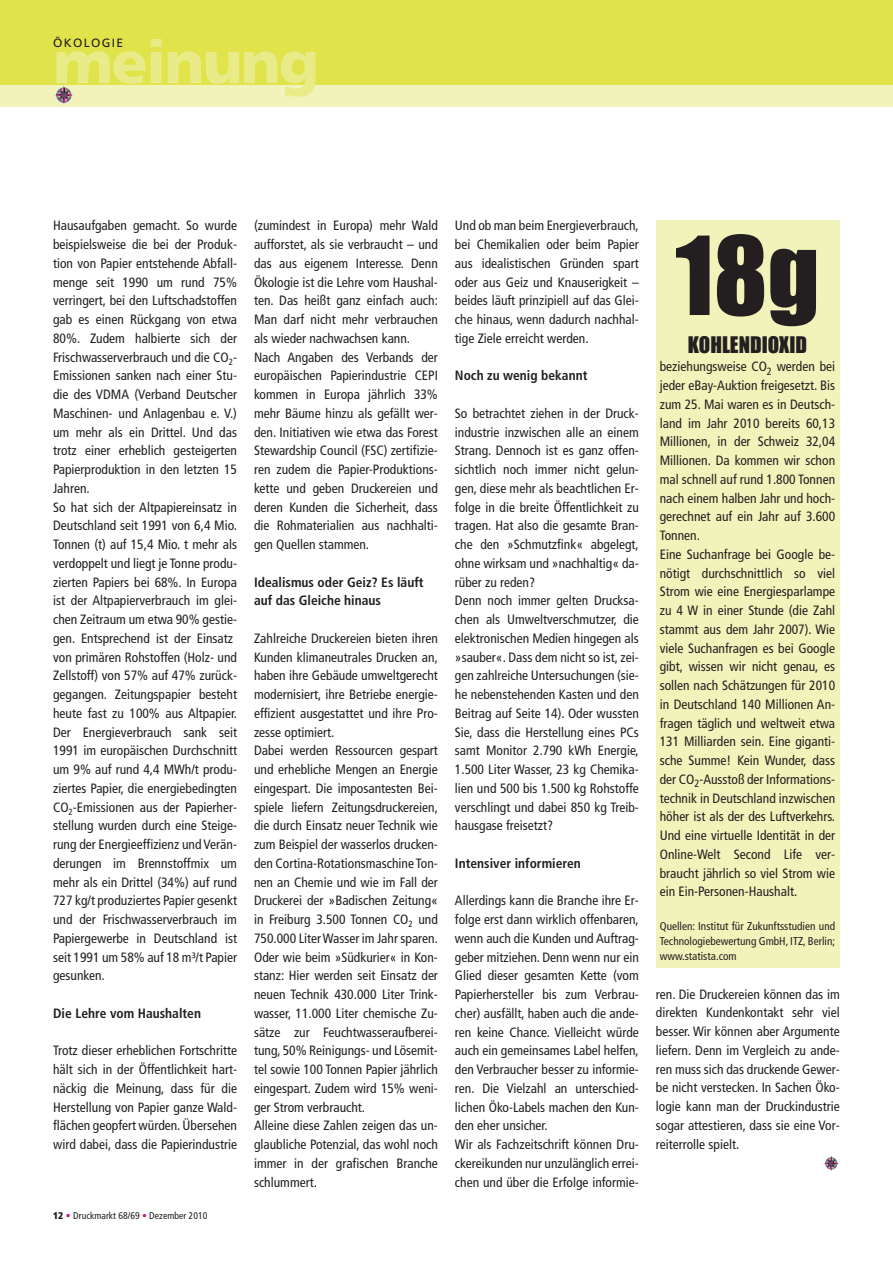
<style>
.page{position:relative;width:893px;height:1263px;background:#fff}
.page>*{position:absolute;margin:0;border:0;box-sizing:border-box;transform-origin:0 0}
.t1{font:100.5px "Impact";color:#231f20}
.t2{font:900 60px "Frutiger CE";letter-spacing:-.03em;color:#e8eb87}
.t3{font:21px "Impact";color:#231f20}
.t4{font:condensed 13.5px/18.8px "Frutiger";color:#231f20}
.t5{font:700 condensed 13.5px/18.8px "Frutiger";color:#231f20}
.t6{font:12px "Frutiger";letter-spacing:.11em;color:#231f20}
.t7{font:condensed 11.25px/15px "Frutiger";color:#231f20;text-align:justify}
.t8{font:condensed 9.75px "Frutiger";color:#231f20}
.s1{font-weight:900}
.s2{font-weight:700;color:#c61882}
.s3{color:#c61882}
</style>
<div class="page">
<div style="left:656px;top:220px;width:183px;height:748px;background:#f1f3ba"></div>
<div style="left:0;top:0;width:893px;height:85px;background:#e0e44a"></div>
<div style="left:0;top:85px;width:893px;height:21px;background:#f1f3ba"></div>
<svg style="left:64px;top:88px;width:10px;height:12px"></svg>
<svg style="left:824px;top:1155px;width:12px;height:16px"></svg>
<svg style="left:832px;top:1157px;width:7px;height:10px"></svg>
<p class="t6" style="left:53px;top:38px;width:72px">ÖKOLOGIE</p>
<h2 class="t2" style="left:53px;top:38px;width:267px">meinung</h2>
<p class="t4" style="left:53px;top:217px;width:185px">Hausaufgaben gemacht. So wurde beispielsweise die bei der Produk&shy;tion von Papier entstehende Abfall&shy;menge seit 1990 um rund 75% verringert, bei den Luftschadstoffen gab es einen Rückgang von etwa<br>80%. Zudem halbierte sich der<br>Frischwasserverbrauch und die CO<sub>2</sub>-<br>Emissionen sanken nach einer Stu&shy;die des VDMA (Verband Deutscher<br>Maschinen- und Anlagenbau e. V.) um mehr als ein Drittel. Und das trotz einer erheblich gesteigerten<br>Papierproduktion in den letzten 15<br>Jahren.<br>So hat sich der Altpapiereinsatz in<br>Deutschland seit 1991 von 6,4 Mio.<br>Tonnen (t) auf 15,4 Mio. t mehr als verdoppelt und liegt je Tonne produ&shy;zierten Papiers bei 68%. In Europa ist der Altpapierverbrauch im glei&shy;chen Zeitraum um etwa 90% gestie&shy;gen. Entsprechend ist der Einsatz von primären Rohstoffen (Holz- und<br>Zellstoff) von 57% auf 47% zurück&shy;gegangen. Zeitungspapier besteht heute fast zu 100% aus Altpapier.<br>Der Energieverbrauch sank seit<br>1991 im europäischen Durchschnitt um 9% auf rund 4,4 MWh/t produ&shy;ziertes Papier, die energiebedingten<br>CO<sub>2</sub>-Emissionen aus der Papierher&shy;stellung wurden durch eine Steige&shy;rung der Energieeffizienz und Verän&shy;derungen im Brennstoffmix um mehr als ein Drittel (34%) auf rund<br>727 kg/t produziertes Papier gesenkt und der Frischwasserverbrauch im<br>Papiergewerbe in Deutschland ist seit 1991 um 58% auf 18 m³/t Papier gesunken.</p>
<p class="t5" style="left:53px;top:1005px;width:149px">Die Lehre vom Haushalten</p>
<p class="t4" style="left:53px;top:1042px;width:185px;text-align:justify">Trotz dieser erheblichen Fortschritte hält sich in der Öffentlichkeit hart&shy;näckig die Meinung, dass für die Herstellung von Papier ganze Wald&shy;flächen geopfert würden. Übersehen wird dabei, dass die Papierindustrie</p>
<p class="t8" style="left:53px;top:1212px;width:156px"><span class="s1">12</span> <span class="s2">•</span> Druckmarkt 68/69 <span class="s3">•</span> Dezember 2010</p>
<p class="t4" style="left:254px;top:217px;width:185px">(zumindest in Europa) mehr Wald aufforstet, als sie verbraucht – und das aus eigenem Interesse. Denn<br>Ökologie ist die Lehre vom Haushal&shy;ten. Das heißt ganz einfach auch:<br>Man darf nicht mehr verbrauchen als wieder nachwachsen kann.<br>Nach Angaben des Verbands der europäischen Papierindustrie CEPI kommen in Europa jährlich 33% mehr Bäume hinzu als gefällt wer&shy;den. Initiativen wie etwa das Forest<br>Stewardship Council (FSC) zertifizie&shy;ren zudem die Papier-Produktions&shy;kette und geben Druckereien und deren Kunden die Sicherheit, dass die Rohmaterialien aus nachhalti&shy;gen Quellen stammen.</p>
<p class="t5" style="left:254px;top:574px;width:171px">Idealismus oder Geiz? Es läuft auf das Gleiche hinaus</p>
<p class="t4" style="left:254px;top:630px;width:185px">Zahlreiche Druckereien bieten ihren Kunden klimaneutrales Drucken an, haben ihre Gebäude umweltgerecht modernisiert, ihre Betriebe energie&shy;effizient ausgestattet und ihre Pro&shy;zesse optimiert.<br>Dabei werden Ressourcen gespart und erhebliche Mengen an Energie eingespart. Die imposantesten Bei&shy;spiele liefern Zeitungsdruckereien, die durch Einsatz neuer Technik wie zum Beispiel der wasserlos drucken&shy;den Cortina-Rotationsmaschine Ton&shy;nen an Chemie und wie im Fall der Druckerei der »Badischen Zeitung« in Freiburg 3.500 Tonnen CO<sub>2</sub> und 750.000 LiterWasser im Jahr sparen.<br>Oder wie beim »Südkurier« in Kon&shy;stanz: Hier werden seit Einsatz der neuen Technik 430.000 Liter Trink&shy;wasser, 11.000 Liter chemische Zu&shy;sätze zur Feuchtwasseraufberei&shy;tung, 50% Reinigungs- und Lösemit&shy;tel sowie 100 Tonnen Papier jährlich eingespart. Zudem wird 15% weni&shy;ger Strom verbraucht.<br>Alleine diese Zahlen zeigen das un&shy;glaubliche Potenzial, das wohl noch immer in der grafischen Branche schlummert.</p>
<p class="t4" style="left:455px;top:217px;width:185px;text-align:justify">Und ob man beim Energieverbrauch, bei Chemikalien oder beim Papier aus idealistischen Gründen spart oder aus Geiz und Knauserigkeit – beides läuft prinzipiell auf das Glei&shy;che hinaus, wenn dadurch nachhal&shy;tige Ziele erreicht werden.</p>
<p class="t5" style="left:455px;top:367px;width:134px">Noch zu wenig bekannt</p>
<p class="t4" style="left:455px;top:405px;width:185px">So betrachtet ziehen in der Druck&shy;industrie inzwischen alle an einem Strang. Dennoch ist es ganz offen&shy;sichtlich noch immer nicht gelun&shy;gen, diese mehr als beachtlichen Er&shy;folge in die breite Öffentlichkeit zu tragen. Hat also die gesamte Bran&shy;che den »Schmutzfink« abgelegt, ohne wirksam und »nachhaltig« da&shy;rüber zu reden?<br>Denn noch immer gelten Drucksa&shy;chen als Umweltverschmutzer, die elektronischen Medien hingegen als »sauber«. Dass dem nicht so ist, zei&shy;gen zahlreiche Untersuchungen (sie&shy;he nebenstehenden Kasten und den Beitrag auf Seite 14). Oder wussten Sie, dass die Herstellung eines PCs samt Monitor 2.790 kWh Energie, 1.500 Liter Wasser, 23 kg Chemika&shy;lien und 500 bis 1.500 kg Rohstoffe verschlingt und dabei 850 kg Treib&shy;hausgase freisetzt?</p>
<p class="t5" style="left:455px;top:855px;width:127px">Intensiver informieren</p>
<p class="t4" style="left:455px;top:892px;width:185px">Allerdings kann die Branche ihre Er&shy;folge erst dann wirklich offenbaren, wenn auch die Kunden und Auftrag&shy;geber mitziehen. Denn wenn nur ein Glied dieser gesamten Kette (vom Papierhersteller bis zum Verbrau&shy;cher) ausfällt, haben auch die ande&shy;ren keine Chance. Vielleicht würde auch ein gemeinsames Label helfen, den Verbraucher besser zu informie&shy;ren. Die Vielzahl an unterschied&shy;lichen Öko-Labels machen den Kun&shy;den eher unsicher.<br>Wir als Fachzeitschrift können Dru&shy;ckereikunden nur unzulänglich errei&shy;chen und über die Erfolge informie-</p>
<h1 class="t1" style="left:675px;top:214px;width:146px">18G</h1>
<h3 class="t3" style="left:688px;top:331px;width:121px">KOHLENDIOXID</h3>
<p class="t4" style="left:660px;top:358px;width:177px">beziehungsweise CO<sub>2</sub> werden bei jeder eBay-Auktion freigesetzt. Bis zum 25. Mai waren es in Deutsch&shy;land im Jahr 2010 bereits 60,13<br>Millionen, in der Schweiz 32,04<br>Millionen. Da kommen wir schon mal schnell auf rund 1.800 Tonnen nach einem halben Jahr und hoch&shy;gerechnet auf ein Jahr auf 3.600<br>Tonnen.<br>Eine Suchanfrage bei Google be&shy;nötigt durchschnittlich so viel<br>Strom wie eine Energiesparlampe zu 4 W in einer Stunde (die Zahl stammt aus dem Jahr 2007). Wie viele Suchanfragen es bei Google gibt, wissen wir nicht genau, es sollen nach Schätzungen für 2010 in Deutschland 140 Millionen An&shy;fragen täglich und weltweit etwa<br>131 Milliarden sein. Eine giganti&shy;sche Summe! Kein Wunder, dass der CO<sub>2</sub>-Ausstoß der Informations&shy;technik in Deutschland inzwischen höher ist als der des Luftverkehrs.<br>Und eine virtuelle Identität in der<br>Online-Welt Second Life ver&shy;braucht jährlich so viel Strom wie ein Ein-Personen-Haushalt.</p>
<p class="t7" style="left:660px;top:919px;width:177px">Quellen: Institut für Zukunftsstudien und Technologiebewertung GmbH, ITZ, Berlin; www.statista.com</p>
<p class="t4" style="left:656px;top:985px;width:185px;text-align:justify">ren. Die Druckereien können das im direkten Kundenkontakt sehr viel besser. Wir können aber Argumente liefern. Denn im Vergleich zu ande&shy;ren muss sich das druckende Gewer&shy;be nicht verstecken. In Sachen Öko&shy;logie kann man der Druckindustrie sogar attestieren, dass sie eine Vor&shy;reiterrolle spielt.</p>
</div>
